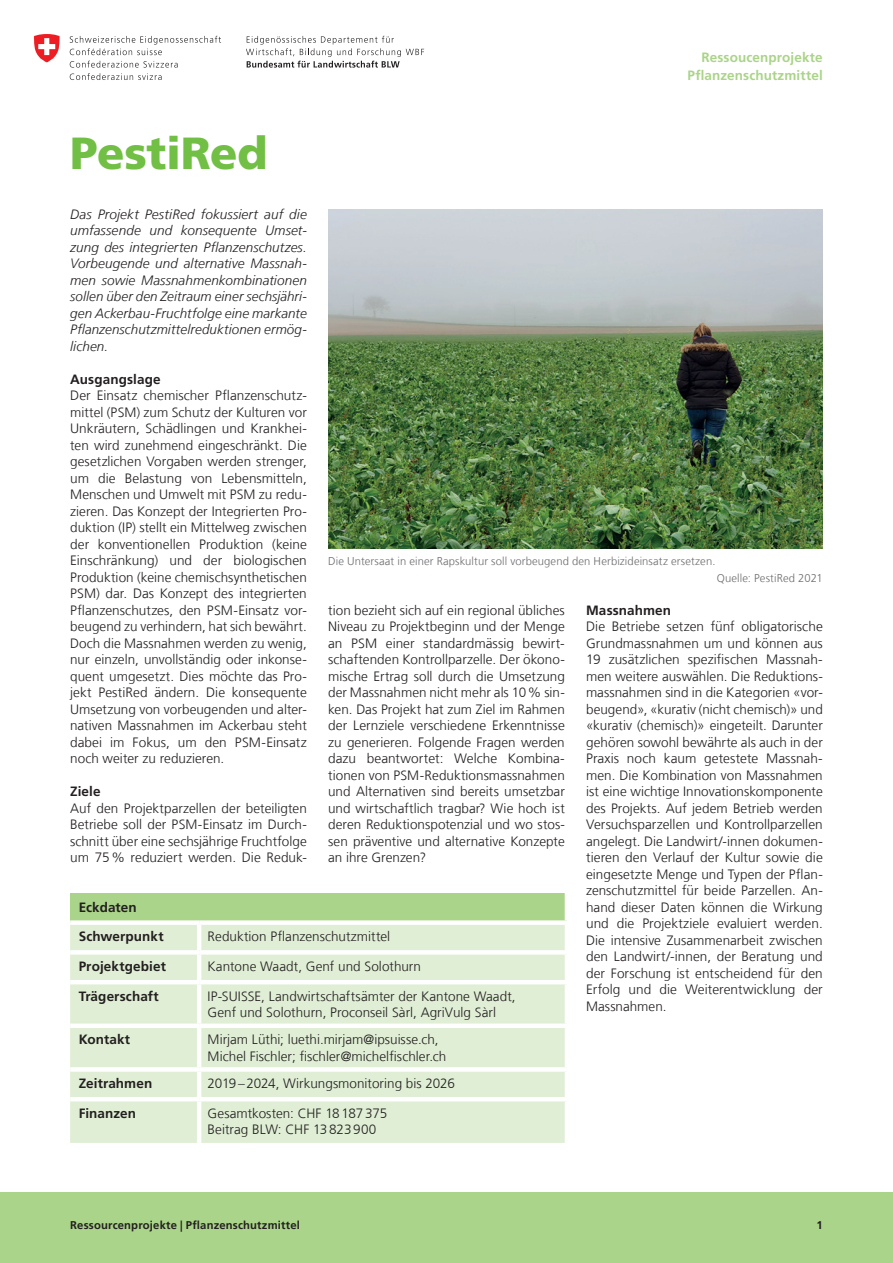
<style>
.page{position:relative;width:893px;height:1263px;background:#fff}
.page>*{position:absolute;margin:0;border:0;box-sizing:border-box;transform-origin:0 0}
.Titel{font:900 45px "Frutiger LT Com";letter-spacing:-.01em;color:#71bf44}
.Fliesstext{font:300 13.5px/16.5px "Frutiger LT Com";color:#231f20;text-align:justify}
.Tabellentext{font:300 13.5px/16.5px "Frutiger LT Com";letter-spacing:.005em;color:#231f20}
.Lead{font:italic 300 13.5px/16.5px "Frutiger LT Com";letter-spacing:.005em;color:#231f20;text-align:justify}
.Tabellentext-Titel{font:700 13.5px "Frutiger LT Com";letter-spacing:.01em;color:#231f20}
.t1{font:700 13.5px/18px "Frutiger LT Com";letter-spacing:.01em;color:#aad489;text-align:right}
.Untertitel{font:700 13.5px "Frutiger LT Com";letter-spacing:.01em;color:#231f20}
.Tabellentext-2{font:700 13.5px "Frutiger LT Com";letter-spacing:.005em;color:#231f20}
.Bildlegende{font:300 11.25px "Frutiger LT Com";letter-spacing:.01em;color:#6c6d70}
.t2{font:700 11.25px "Frutiger LT Com";letter-spacing:.015em;color:#231f20}
</style>
<div class="page">
<div style="left:0;top:1192px;width:893px;height:71px;background:#aad489"></div>
<div style="left:70px;top:893px;width:497px;height:30px;background:#aad489"></div>
<div style="left:70px;top:925px;width:495px;height:218px;background:#dfeed4"></div>
<hr style="left:70px;top:980px;width:129px;height:4px;background:#fff">
<div style="left:70px;top:1023px;width:129px;height:5px;background:#fff"></div>
<div style="left:199px;top:1023px;width:370px;height:5px;background:#fff"></div>
<div style="left:70px;top:1067px;width:129px;height:5px;background:#fff"></div>
<div style="left:199px;top:1067px;width:370px;height:5px;background:#fff"></div>
<hr style="left:70px;top:1097px;width:129px;height:4px;background:#fff">
<hr style="left:199px;top:1097px;width:370px;height:4px;background:#fff">
<div style="left:70px;top:950px;width:129px;height:5px;background:#fff"></div>
<div style="left:199px;top:950px;width:370px;height:5px;background:#fff"></div>
<hr style="left:197px;top:925px;width:4px;height:25px;background:#fff">
<hr style="left:197px;top:955px;width:4px;height:25px;background:#fff">
<hr style="left:199px;top:980px;width:370px;height:4px;background:#fff">
<hr style="left:197px;top:984px;width:4px;height:39px;background:#fff">
<hr style="left:197px;top:1028px;width:4px;height:39px;background:#fff">
<hr style="left:197px;top:1072px;width:4px;height:25px;background:#fff">
<hr style="left:565px;top:893px;width:4px;height:27px;background:#fff">
<div style="left:70px;top:920px;width:129px;height:5px;background:#fff"></div>
<div style="left:199px;top:920px;width:370px;height:5px;background:#fff"></div>
<hr style="left:197px;top:1101px;width:4px;height:42px;background:#fff">
<svg style="left:70px;top:36px;width:151px;height:19px"></svg>
<svg style="left:70px;top:61px;width:108px;height:19px"></svg>
<svg style="left:34px;top:34px;width:26px;height:28px"></svg>
<svg style="left:246px;top:36px;width:178px;height:32px"></svg>
<img style="left:328px;top:210px;width:495px;height:339px">
<p class="t1" style="left:687px;top:48px;width:137px">Ressoucenprojekte<br>Pflanzenschutzmittel</p>
<p class="Titel" style="left:70px;top:126px;width:199px">PestiRed</p>
<p class="Lead" style="left:70px;top:206px;width:238px">Das Projekt PestiRed fokussiert auf die umfassende und konsequente Umset&shy;zung des integrierten Pflanzenschutzes.<br>Vorbeugende und alternative Massnah&shy;men sowie Massnahmenkombinationen sollen über den Zeitraum einer sechsjähri&shy;gen Ackerbau-Fruchtfolge eine markante Pflanzenschutzmittelreduktionen ermög&shy;lichen.</p>
<p class="Untertitel" style="left:70px;top:371px;width:92px">Ausgangslage</p>
<p class="Fliesstext" style="left:70px;top:387px;width:238px">Der Einsatz chemischer Pflanzenschutz&shy;mittel (PSM) zum Schutz der Kulturen vor Unkräutern, Schädlingen und Krankhei&shy;ten wird zunehmend eingeschränkt. Die gesetzlichen Vorgaben werden strenger, um die Belastung von Lebensmitteln, Menschen und Umwelt mit PSM zu redu&shy;zieren. Das Konzept der Integrierten Pro&shy;duktion (IP) stellt ein Mittelweg zwischen der konventionellen Produktion (keine Einschränkung) und der biologischen Produktion (keine chemischsynthetischen PSM) dar. Das Konzept des integrierten Pflanzenschutzes, den PSM-Einsatz vor&shy;beugend zu verhindern, hat sich bewährt.<br>Doch die Massnahmen werden zu wenig, nur einzeln, unvollständig oder inkonse&shy;quent umgesetzt. Dies möchte das Pro&shy;jekt PestiRed ändern. Die konsequente Umsetzung von vorbeugenden und alter&shy;nativen Massnahmen im Ackerbau steht dabei im Fokus, um den PSM-Einsatz noch weiter zu reduzieren.</p>
<p class="Untertitel" style="left:70px;top:783px;width:32px">Ziele</p>
<p class="Fliesstext" style="left:70px;top:800px;width:238px">Auf den Projektparzellen der beteiligten Betriebe soll der PSM-Einsatz im Durch&shy;schnitt über eine sechsjährige Fruchtfolge um 75% reduziert werden. Die Reduk-</p>
<p class="Bildlegende" style="left:328px;top:555px;width:389px">Die Untersaat in einer Rapskultur soll vorbeugend den Herbizideinsatz ersetzen.</p>
<p class="Bildlegende" style="left:717px;top:571px;width:108px">Quelle: PestiRed 2021</p>
<p class="Fliesstext" style="left:328px;top:602px;width:238px">tion bezieht sich auf ein regional übliches Niveau zu Projektbeginn und der Menge an PSM einer standardmässig bewirt&shy;schaftenden Kontrollparzelle. Der ökono&shy;mische Ertrag soll durch die Umsetzung der Massnahmen nicht mehr als 10% sin&shy;ken. Das Projekt hat zum Ziel im Rahmen der Lernziele verschiedene Erkenntnisse zu generieren. Folgende Fragen werden dazu beantwortet: Welche Kombina&shy;tionen von PSM-Reduktionsmassnahmen und Alternativen sind bereits umsetzbar und wirtschaftlich tragbar? Wie hoch ist deren Reduktionspotenzial und wo stos&shy;sen präventive und alternative Konzepte an ihre Grenzen?</p>
<p class="Untertitel" style="left:586px;top:602px;width:87px">Massnahmen</p>
<p class="Fliesstext" style="left:586px;top:618px;width:238px">Die Betriebe setzen fünf obligatorische Grundmassnahmen um und können aus 19 zusätzlichen spezifischen Massnah&shy;men weitere auswählen. Die Reduktions&shy;massnahmen sind in die Kategorien «vor&shy;beugend», «kurativ (nicht chemisch)» und «kurativ (chemisch)» eingeteilt. Darunter gehören sowohl bewährte als auch in der Praxis noch kaum getestete Massnah&shy;men. Die Kombination von Massnahmen ist eine wichtige Innovationskomponente des Projekts. Auf jedem Betrieb werden Versuchsparzellen und Kontrollparzellen angelegt. Die Landwirt/-innen dokumen&shy;tieren den Verlauf der Kultur sowie die eingesetzte Menge und Typen der Pflan&shy;zenschutzmittel für beide Parzellen. An&shy;hand dieser Daten können die Wirkung und die Projektziele evaluiert werden.<br>Die intensive Zusammenarbeit zwischen den Landwirt/-innen, der Beratung und der Forschung ist entscheidend für den Erfolg und die Weiterentwicklung der Massnahmen.</p>
<p class="Tabellentext-Titel" style="left:79px;top:899px;width:60px">Eckdaten</p>
<p class="Tabellentext-Titel" style="left:79px;top:929px;width:86px">Schwerpunkt</p>
<p class="Tabellentext" style="left:208px;top:928px;width:184px">Reduktion Pflanzenschutzmittel</p>
<p class="Tabellentext-Titel" style="left:79px;top:958px;width:89px">Projektgebiet</p>
<p class="Tabellentext" style="left:208px;top:958px;width:215px">Kantone Waadt, Genf und Solothurn</p>
<p class="Tabellentext-Titel" style="left:79px;top:988px;width:82px">Trägerschaft</p>
<p class="Tabellentext" style="left:208px;top:988px;width:310px">IP-SUISSE, Landwirtschaftsämter der Kantone Waadt,<br>Genf und Solothurn, Proconseil Sàrl, AgriVulg Sàrl</p>
<p class="Tabellentext-Titel" style="left:79px;top:1032px;width:53px">Kontakt</p>
<p class="Tabellentext" style="left:208px;top:1031px;width:240px">Mirjam Lüthi; luethi.mirjam@ipsuisse.ch,<br>Michel Fischler; fischler@michelfischler.ch</p>
<p class="Tabellentext-Titel" style="left:79px;top:1075px;width:75px">Zeitrahmen</p>
<p class="Tabellentext" style="left:208px;top:1075px;width:249px">2019–2024, Wirkungsmonitoring bis 2026</p>
<p class="Tabellentext-2" style="left:79px;top:1105px;width:59px">Finanzen</p>
<p class="Tabellentext" style="left:208px;top:1105px;width:181px">Gesamtkosten: CHF 18187375</p>
<p class="Tabellentext" style="left:208px;top:1121px;width:170px">Beitrag BLW: CHF 13823900</p>
<p class="t2" style="left:70px;top:1218px;width:231px">Ressourcenprojekte | Pflanzenschutzmittel</p>
<p class="t2" style="left:817px;top:1218px;width:8px">1</p>
</div>
